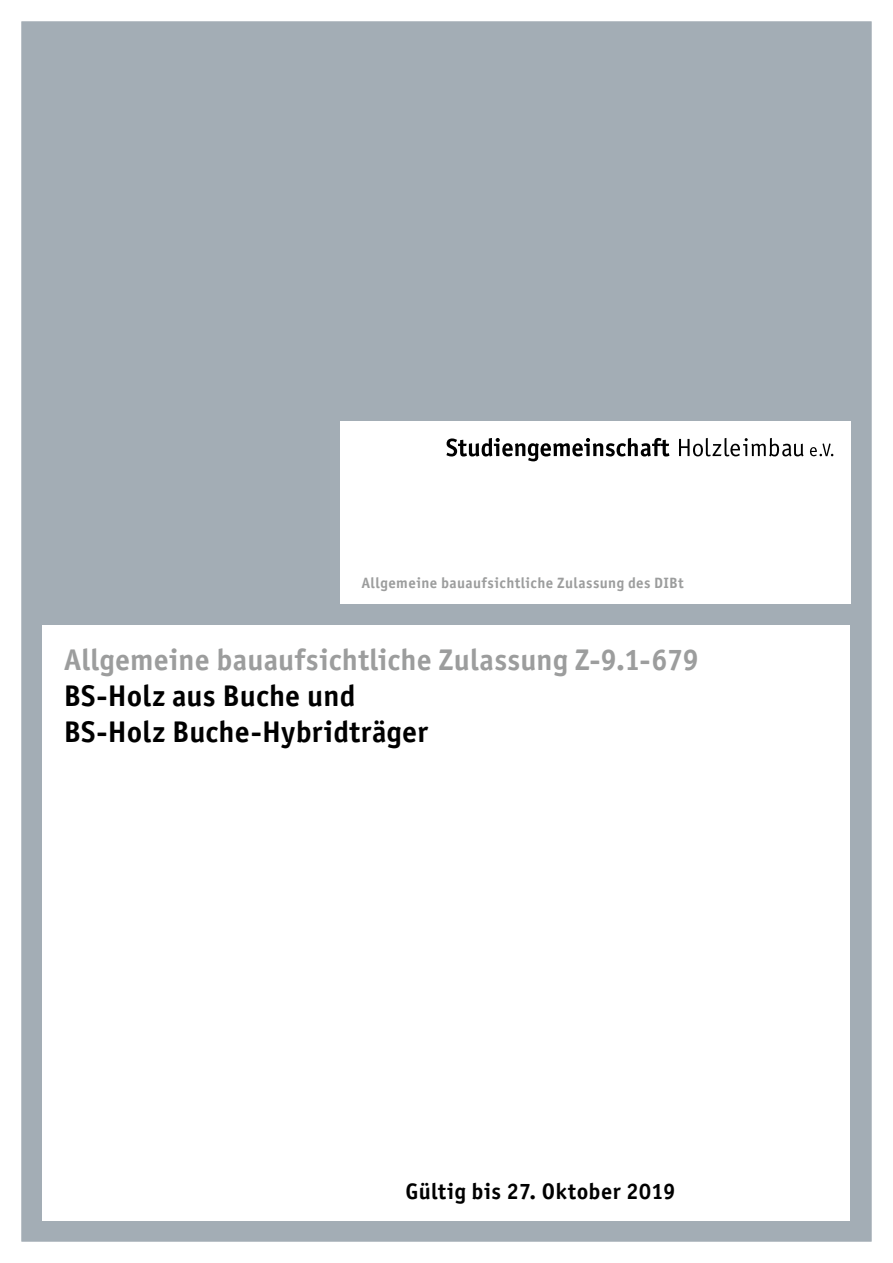
<style>
.page{position:relative;width:893px;height:1263px;background:#fff}
.page>*{position:absolute;margin:0;border:0;box-sizing:border-box;transform-origin:0 0}
.t1{font:700 30px "Officina Sans";letter-spacing:.005em;color:#9c9d9d}
.t2{font:700 30px "Officina Sans";letter-spacing:.005em;color:#000}
.t3{font:700 22.5px "Officina Sans";letter-spacing:.015em;color:#000}
.t4{font:700 15px "Officina Sans";letter-spacing:.025em;color:#9c9d9d}
</style>
<div class="page">
<div style="left:11px;top:11px;width:871px;height:1241px;background:#a3adb5"></div>
<div style="left:0;top:0;width:893px;height:1263px;border:21px solid #fff"></div>
<div style="left:43px;top:625px;width:807px;height:595px;background:#fff"></div>
<div style="left:340px;top:421px;width:510px;height:183px;background:#fff"></div>
<svg style="left:446px;top:438px;width:223px;height:23px"></svg>
<svg style="left:679px;top:438px;width:124px;height:18px"></svg>
<svg style="left:810px;top:443px;width:23px;height:13px"></svg>
<p class="t4" style="left:361px;top:573px;width:324px">Allgemeine bauaufsichtliche Zulassung des DIBt</p>
<p class="t1" style="left:64px;top:641px;width:637px">Allgemeine bauaufsichtliche Zulassung Z-9.1-679</p>
<p class="t2" style="left:64px;top:677px;width:293px">BS-Holz aus Buche und</p>
<p class="t2" style="left:64px;top:713px;width:366px">BS-Holz Buche-Hybridträger</p>
<p class="t3" style="left:405px;top:1177px;width:272px">Gültig bis 27. Oktober 2019</p>
</div>
